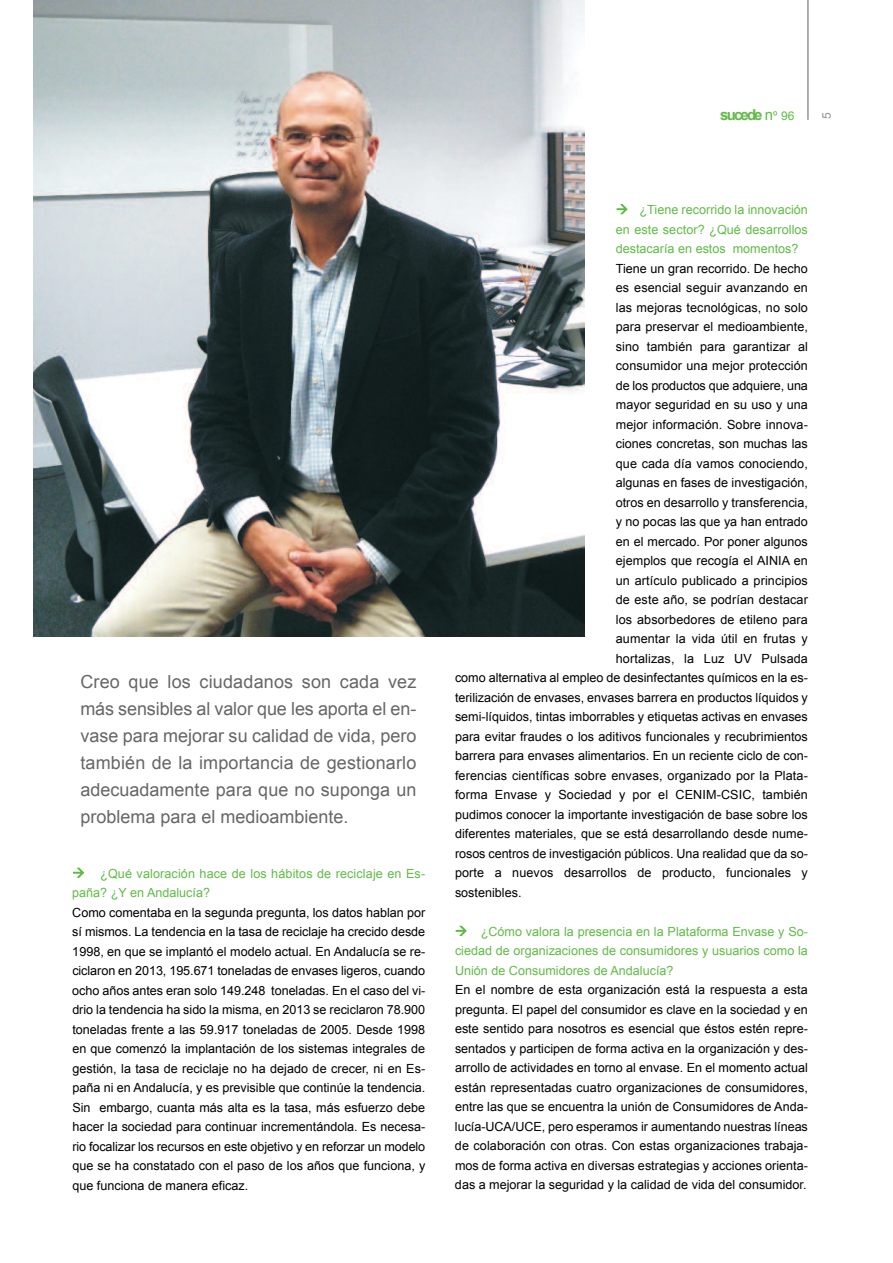
<style>
.page{position:relative;width:893px;height:1263px;background:#fff}
.page>*{position:absolute;margin:0;border:0;box-sizing:border-box;transform-origin:0 0}
.t1{font:18px/27px "Arial";color:#666;text-align:justify}
.t2{font:700 15px "Arial";letter-spacing:-.125em;color:#60bb46}
.t3{font:12.6px/19.5px "Arial";color:#000;text-align:justify}
.t4{font:12.6px/19.5px "Arial";color:#60bb46;text-align:justify}
.t5{font:12px "Arial";color:#939598}
.s1{font-weight:400}
.s2{font-weight:400;font-size:12px}
</style>
<div class="page">
<hr style="left:807px;top:0;width:2px;height:120px;background:#939598">
<img style="left:33px;top:0;width:551px;height:636px">
<p class="t2" style="left:720px;top:106px;width:76px">sucede <span class="s1">n</span><span class="s2">º 96</span></p>
<p class="t5" style="left:820px;top:119px;width:8px;rotate:-90deg">5</p>
<h1 class="t1" style="left:80px;top:669px;width:338px">Creo que los ciudadanos son cada vez más sensibles al valor que les aporta el en&shy;vase para mejorar su calidad de vida, pero también de la importancia de gestionarlo adecuadamente para que no suponga un problema para el medioambiente.</h1>
<p class="t4" style="left:72px;top:863px;width:354px;text-indent:28px">¿Qué valoración hace de los hábitos de reciclaje en Es&shy;paña? ¿Y en Andalucía?</p>
<p class="t3" style="left:72px;top:902px;width:355px">Como comentaba en la segunda pregunta, los datos hablan por sí mismos. La tendencia en la tasa de reciclaje ha crecido desde 1998, en que se implantó el modelo actual. En Andalucía se re&shy;ciclaron en 2013, 195.671 toneladas de envases ligeros, cuando ocho años antes eran solo 149.248 toneladas. En el caso del vi&shy;drio la tendencia ha sido la misma, en 2013 se reciclaron 78.900 toneladas frente a las 59.917 toneladas de 2005. Desde 1998 en que comenzó la implantación de los sistemas integrales de gestión, la tasa de reciclaje no ha dejado de crecer, ni en Es&shy;paña ni en Andalucía, y es previsible que continúe la tendencia.<br>Sin embargo, cuanta más alta es la tasa, más esfuerzo debe hacer la sociedad para continuar incrementándola. Es necesa&shy;rio focalizar los recursos en este objetivo y en reforzar un modelo que se ha constatado con el paso de los años que funciona, y que funciona de manera eficaz.</p>
<p class="t4" style="left:616px;top:200px;width:194px;text-indent:24px">¿Tiene recorrido la innovación en este sector? ¿Qué desarrollos destacaría en estos momentos?</p>
<p class="t3" style="left:616px;top:258px;width:194px">Tiene un gran recorrido. De hecho</p>
<p class="t3" style="left:616px;top:278px;width:194px">es esencial seguir avanzando en</p>
<p class="t3" style="left:616px;top:297px;width:194px">las mejoras tecnológicas, no solo</p>
<p class="t3" style="left:616px;top:317px;width:194px">para preservar el medioambiente,</p>
<p class="t3" style="left:616px;top:336px;width:194px">sino también para garantizar al</p>
<p class="t3" style="left:616px;top:356px;width:194px">consumidor una mejor protección</p>
<p class="t3" style="left:616px;top:375px;width:194px">de los productos que adquiere, una</p>
<p class="t3" style="left:616px;top:395px;width:194px">mayor seguridad en su uso y una</p>
<p class="t3" style="left:616px;top:414px;width:194px">mejor información. Sobre innova-</p>
<p class="t3" style="left:616px;top:434px;width:194px">ciones concretas, son muchas las</p>
<p class="t3" style="left:616px;top:453px;width:194px">que cada día vamos conociendo,</p>
<p class="t3" style="left:616px;top:473px;width:194px">algunas en fases de investigación,</p>
<p class="t3" style="left:616px;top:492px;width:194px">otros en desarrollo y transferencia,</p>
<p class="t3" style="left:616px;top:512px;width:194px">y no pocas las que ya han entrado</p>
<p class="t3" style="left:616px;top:531px;width:194px">en el mercado. Por poner algunos</p>
<p class="t3" style="left:616px;top:551px;width:194px">ejemplos que recogía el AINIA en</p>
<p class="t3" style="left:616px;top:570px;width:194px">un artículo publicado a principios</p>
<p class="t3" style="left:616px;top:590px;width:194px">de este año, se podrían destacar</p>
<p class="t3" style="left:616px;top:609px;width:194px">los absorbedores de etileno para</p>
<p class="t3" style="left:616px;top:629px;width:194px">aumentar la vida útil en frutas y</p>
<p class="t3" style="left:616px;top:648px;width:194px">hortalizas, la Luz UV Pulsada</p>
<p class="t3" style="left:455px;top:668px;width:354px">como alternativa al empleo de desinfectantes químicos en la es-</p>
<p class="t3" style="left:455px;top:687px;width:354px">terilización de envases, envases barrera en productos líquidos y</p>
<p class="t3" style="left:455px;top:707px;width:354px">semi-líquidos, tintas imborrables y etiquetas activas en envases</p>
<p class="t3" style="left:455px;top:726px;width:354px">para evitar fraudes o los aditivos funcionales y recubrimientos</p>
<p class="t3" style="left:455px;top:746px;width:354px">barrera para envases alimentarios. En un reciente ciclo de con-</p>
<p class="t3" style="left:455px;top:765px;width:354px">ferencias científicas sobre envases, organizado por la Plata-</p>
<p class="t3" style="left:455px;top:785px;width:354px">forma Envase y Sociedad y por el CENIM-CSIC, también</p>
<p class="t3" style="left:455px;top:804px;width:354px">pudimos conocer la importante investigación de base sobre los</p>
<p class="t3" style="left:455px;top:824px;width:354px">diferentes materiales, que se está desarrollando desde nume-</p>
<p class="t3" style="left:455px;top:843px;width:354px">rosos centros de investigación públicos. Una realidad que da so-</p>
<p class="t3" style="left:455px;top:863px;width:354px">porte a nuevos desarrollos de producto, funcionales y</p>
<p class="t3" style="left:455px;top:882px;width:68px">sostenibles.</p>
<p class="t4" style="left:455px;top:921px;width:354px;text-indent:26px">¿Cómo valora la presencia en la Plataforma Envase y So&shy;ciedad de organizaciones de consumidores y usuarios como la Unión de Consumidores de Andalucía?</p>
<p class="t3" style="left:455px;top:980px;width:354px">En el nombre de esta organización está la respuesta a esta pregunta. El papel del consumidor es clave en la sociedad y en este sentido para nosotros es esencial que éstos estén repre&shy;sentados y participen de forma activa en la organización y des&shy;arrollo de actividades en torno al envase. En el momento actual están representadas cuatro organizaciones de consumidores, entre las que se encuentra la unión de Consumidores de Anda&shy;lucía-UCA/UCE, pero esperamos ir aumentando nuestras líneas de colaboración con otras. Con estas organizaciones trabaja&shy;mos de forma activa en diversas estrategias y acciones orienta&shy;das a mejorar la seguridad y la calidad de vida del consumidor.</p>
</div>
